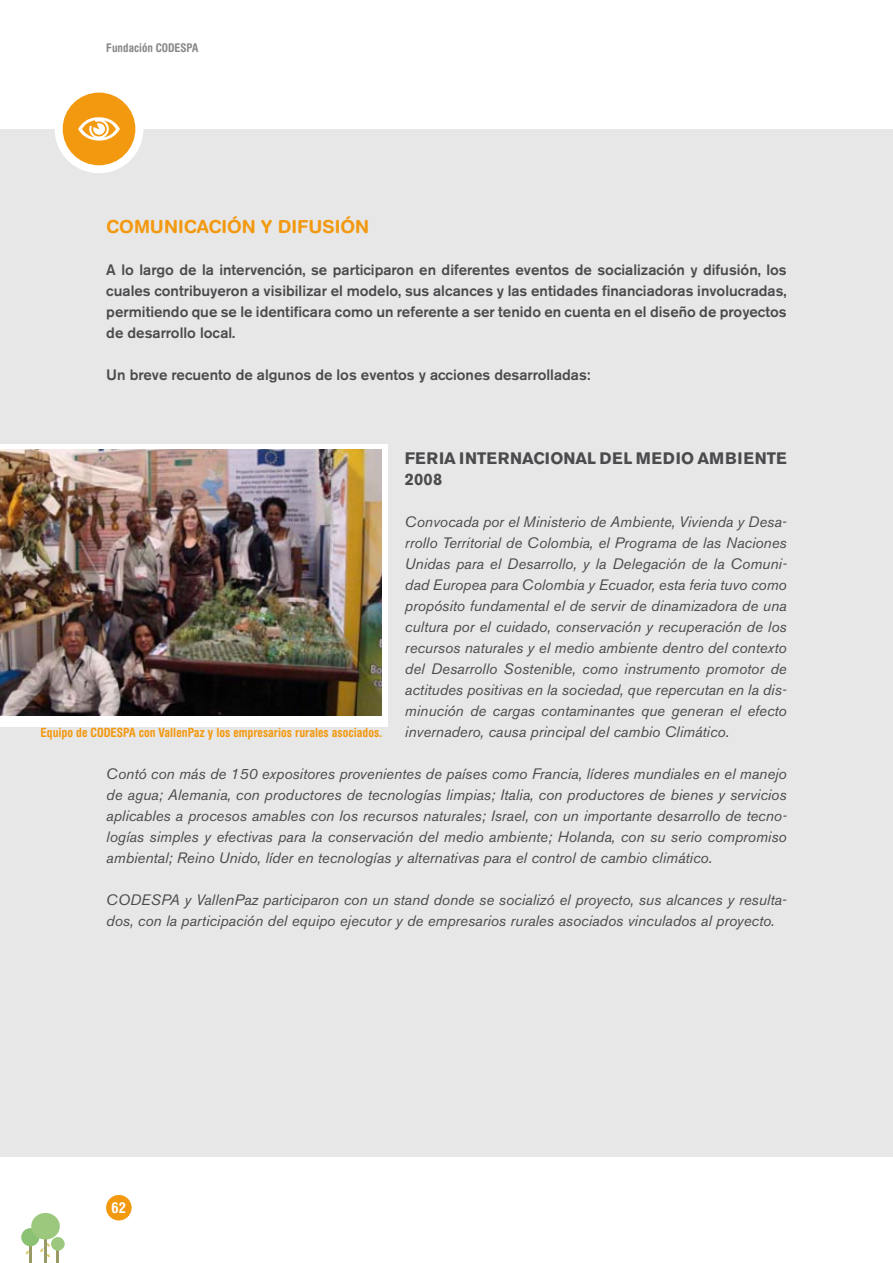
<style>
.page{position:relative;width:893px;height:1263px;background:#fff}
.page>*{position:absolute;margin:0;border:0;box-sizing:border-box;transform-origin:0 0}
.t1{font:700 18px "Helvetica Rounded";color:#f39910}
.t2{font:700 16.5px "Akzidenz Grotesk BE";color:#4b4b4d}
.t3{font:italic 15px/21px "Akzidenz Grotesk BE";color:#4b4b4d;text-align:justify}
.t4{font:500 15px/21px "Akzidenz Grotesk BE";color:#4b4b4d;text-align:justify}
.t5{font:700 condensed 15px "Helvetica Rounded";color:#fff}
.t6{font:700 condensed 12.75px "Helvetica Rounded";color:#f39910}
.t7{font:700 condensed 12px "Helvetica Rounded";color:#87888a}
</style>
<div class="page">
<div style="left:106px;top:1195px;width:26px;height:25px;background:#f39910;border-radius:50%"></div>
<hr style="left:44px;top:1222px;width:2px;height:41px;background:#999965">
<hr style="left:29px;top:1232px;width:3px;height:31px;background:#999965">
<div style="left:21px;top:1228px;width:18px;height:18px;background:#8ac172;border-radius:50%"></div>
<div style="left:31px;top:1213px;width:29px;height:26px;background:#9cc87d;border-radius:50%"></div>
<hr style="left:57px;top:1240px;width:2px;height:23px;background:#999965">
<div style="left:51px;top:1237px;width:14px;height:14px;background:#9cc87d;border-radius:50%"></div>
<svg style="left:40px;top:1243px;width:10px;height:14px"></svg>
<div style="left:0;top:129px;width:893px;height:1028px;background:#e7e7e8"></div>
<div style="left:0;top:444px;width:388px;height:282px;background:#fff"></div>
<div style="left:55px;top:85px;width:88px;height:88px;background:#fff;border-radius:50%"></div>
<div style="left:63px;top:93px;width:72px;height:72px;background:#f39910;border-radius:50%"></div>
<svg style="left:78px;top:117px;width:42px;height:24px"></svg>
<img style="left:0;top:449px;width:382px;height:267px">
<p class="t7" style="left:106px;top:40px;width:93px">Fundación CODESPA</p>
<p class="t1" style="left:106px;top:215px;width:14px">COMUNICACIÓN</p>
<p class="t1" style="left:261px;top:215px;width:29px">Y DIFUSIÓN</p>
<p class="t4" style="left:106px;top:259px;width:682px">A lo largo de la intervención, se participaron en diferentes eventos de socialización y difusión, los cuales contribuyeron a visibilizar el modelo, sus alcances y las entidades financiadoras involucradas, permitiendo que se le identificara como un referente a ser tenido en cuenta en el diseño de proyectos de desarrollo local.</p>
<p class="t4" style="left:106px;top:364px;width:486px">Un breve recuento de algunos de los eventos y acciones desarrolladas:</p>
<p class="t2" style="left:405px;top:448px;width:22px">FERIA</p>
<p class="t2" style="left:459px;top:448px;width:18px">INTERNACIONAL</p>
<p class="t2" style="left:599px;top:448px;width:12px">DEL</p>
<p class="t2" style="left:636px;top:448px;width:28px">MEDIO</p>
<p class="t2" style="left:698px;top:448px;width:24px">AMBIENTE</p>
<p class="t2" style="left:405px;top:469px;width:39px">2008</p>
<p class="t3" style="left:405px;top:511px;width:383px">Convocada por el Ministerio de Ambiente, Vivienda y Desa&shy;rrollo Territorial de Colombia, el Programa de las Naciones Unidas para el Desarrollo, y la Delegación de la Comuni&shy;dad Europea para Colombia y Ecuador, esta feria tuvo como propósito fundamental el de servir de dinamizadora de una cultura por el cuidado, conservación y recuperación de los recursos naturales y el medio ambiente dentro del contexto del Desarrollo Sostenible, como instrumento promotor de actitudes positivas en la sociedad, que repercutan en la dis&shy;minución de cargas contaminantes que generan el efecto invernadero, causa principal del cambio Climático.</p>
<p class="t3" style="left:106px;top:763px;width:682px">Contó con más de 150 expositores provenientes de países como Francia, líderes mundiales en el manejo de agua; Alemania, con productores de tecnologías limpias; Italia, con productores de bienes y servicios aplicables a procesos amables con los recursos naturales; Israel, con un importante desarrollo de tecno&shy;logías simples y efectivas para la conservación del medio ambiente; Holanda, con su serio compromiso ambiental; Reino Unido, líder en tecnologías y alternativas para el control de cambio climático.</p>
<p class="t3" style="left:106px;top:889px;width:682px">CODESPA y VallenPaz participaron con un stand donde se socializó el proyecto, sus alcances y resulta&shy;dos, con la participación del equipo ejecutor y de empresarios rurales asociados vinculados al proyecto.</p>
<p class="t6" style="left:40px;top:724px;width:343px">Equipo de CODESPA con VallenPaz y los empresarios rurales asociados.</p>
<p class="t5" style="left:112px;top:1198px;width:16px">62</p>
</div>
